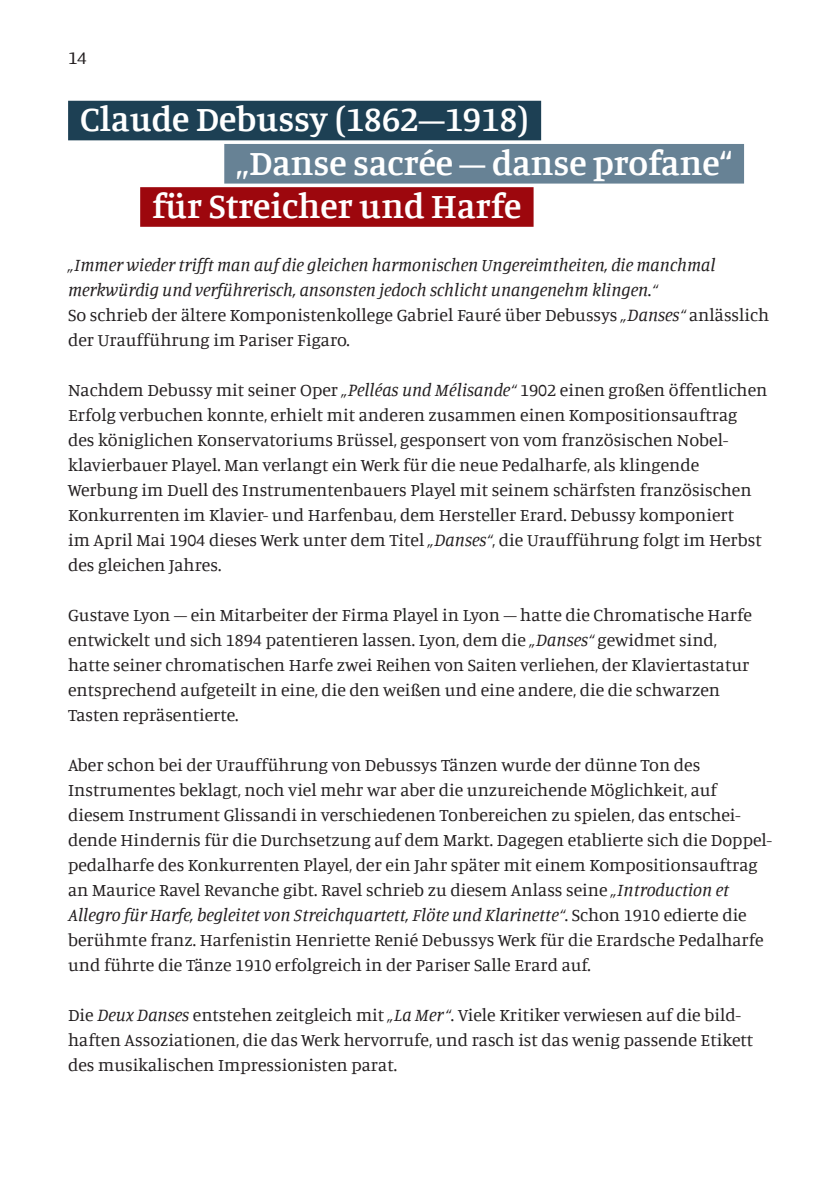
<style>
.page{position:relative;width:840px;height:1191px;background:#fff}
.page>*{position:absolute;margin:0;border:0;box-sizing:border-box;transform-origin:0 0}
.t1{font:600 36px "Manuale";color:#fff}
.t2{font:19px "Manuale";color:#231f20}
.t3{font:18px/25px "Manuale";color:#231f20}
.t4{font:italic 18px/25px "Manuale";color:#231f20}
.s1{font-style:normal}
.s2{font-style:italic}
</style>
<div class="page">
<div style="left:68px;top:101px;width:473px;height:39px;background:#1d4054"></div>
<div style="left:224px;top:144px;width:519px;height:40px;background:#678295"></div>
<div style="left:140px;top:187px;width:393px;height:40px;background:#9d070d"></div>
<p class="t2" style="left:68px;top:45px;width:20px">14</p>
<h1 class="t1" style="left:80px;top:96px;width:450px">Claude Debussy (1862–1918)</h1>
<h1 class="t1" style="left:236px;top:139px;width:497px">„Danse sacrée – danse profane“</h1>
<h1 class="t1" style="left:152px;top:182px;width:370px">für Streicher und Harfe</h1>
<p class="t4" style="left:68px;top:252px;width:702px">„Immer wieder trifft man auf die gleichen harmonischen Ungereimtheiten, die manchmal merkwürdig und verführerisch, ansonsten jedoch schlicht unangenehm klingen.“<br><span class="s1">So schrieb der ältere Komponistenkollege Gabriel Fauré über Debussys</span> „Danses“ <span class="s1">anlässlich der Uraufführung im Pariser Figaro.</span></p>
<p class="t3" style="left:68px;top:377px;width:700px">Nachdem Debussy mit seiner Oper <span class="s2">„Pelléas und Mélisande“</span> 1902 einen großen öffentlichen Erfolg verbuchen konnte, erhielt mit anderen zusammen einen Kompositionsauftrag des königlichen Konservatoriums Brüssel, gesponsert von vom französischen Nobel&shy;klavierbauer Playel. Man verlangt ein Werk für die neue Pedalharfe, als klingende Werbung im Duell des Instrumentenbauers Playel mit seinem schärfsten französischen Konkurrenten im Klavier- und Harfenbau, dem Hersteller Erard. Debussy komponiert<br>im April Mai 1904 dieses Werk unter dem Titel <span class="s2">„Danses“</span>, die Uraufführung folgt im Herbst des gleichen Jahres.</p>
<p class="t3" style="left:68px;top:602px;width:685px">Gustave Lyon – ein Mitarbeiter der Firma Playel in Lyon – hatte die Chromatische Harfe entwickelt und sich 1894 patentieren lassen. Lyon, dem die <span class="s2">„Danses“</span> gewidmet sind, hatte seiner chromatischen Harfe zwei Reihen von Saiten verliehen, der Klaviertastatur entsprechend aufgeteilt in eine, die den weißen und eine andere, die die schwarzen Tasten repräsentierte.</p>
<p class="t3" style="left:68px;top:752px;width:704px">Aber schon bei der Uraufführung von Debussys Tänzen wurde der dünne Ton des Instrumentes beklagt, noch viel mehr war aber die unzureichende Möglichkeit, auf diesem Instrument Glissandi in verschiedenen Tonbereichen zu spielen, das entschei&shy;dende Hindernis für die Durchsetzung auf dem Markt. Dagegen etablierte sich die Doppel&shy;pedalharfe des Konkurrenten Playel, der ein Jahr später mit einem Kompositionsauftrag an Maurice Ravel Revanche gibt. Ravel schrieb zu diesem Anlass seine <span class="s2">„Introduction et Allegro für Harfe, begleitet von Streichquartett, Flöte und Klarinette“</span>. Schon 1910 edierte die berühmte franz. Harfenistin Henriette Renié Debussys Werk für die Erardsche Pedalharfe und führte die Tänze 1910 erfolgreich in der Pariser Salle Erard auf.</p>
<p class="t3" style="left:68px;top:1002px;width:686px">Die <span class="s2">Deux Danses</span> entstehen zeitgleich mit <span class="s2">„La Mer“</span>. Viele Kritiker verwiesen auf die bild&shy;haften Assoziationen, die das Werk hervorrufe, und rasch ist das wenig passende Etikett des musikalischen Impressionisten parat.</p>
</div>
